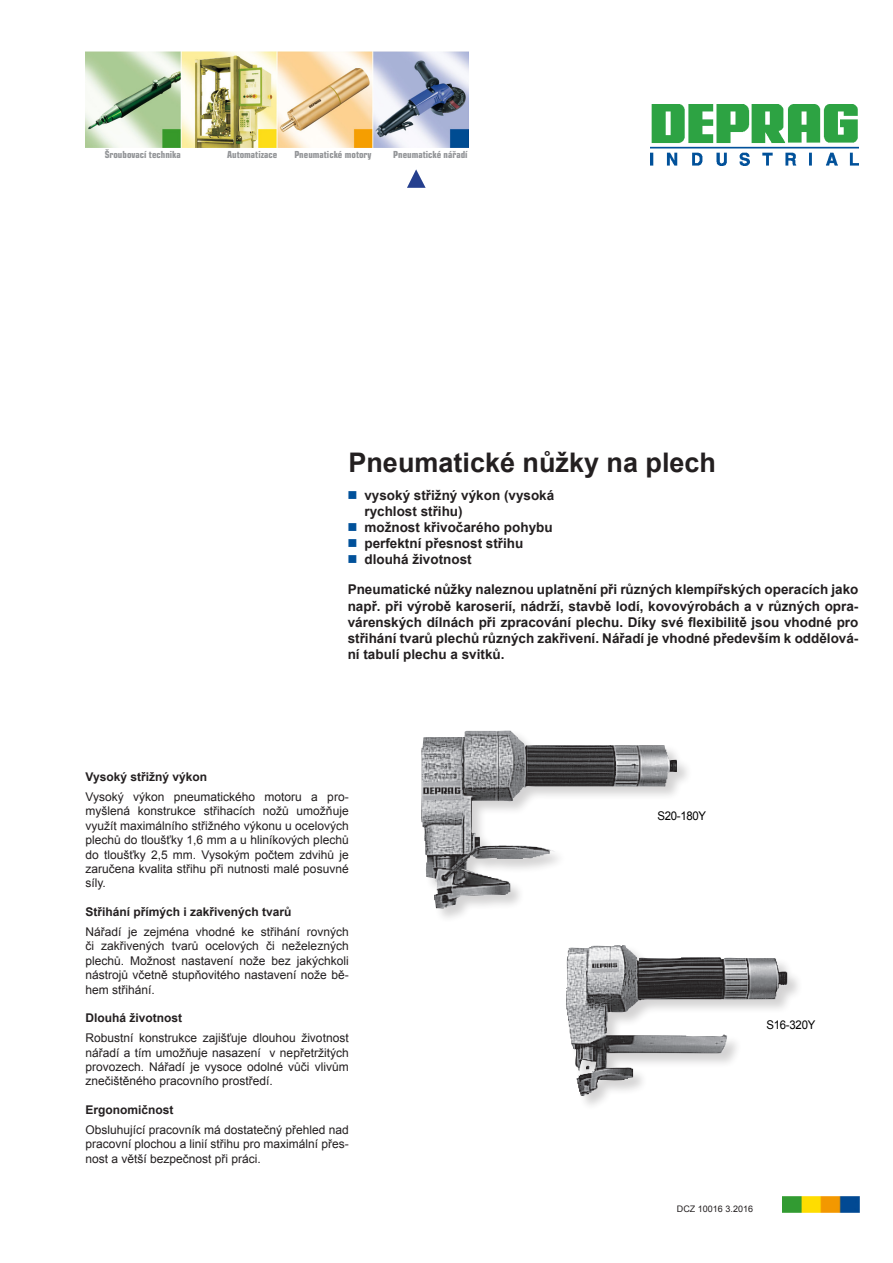
<style>
.page{position:relative;width:893px;height:1263px;background:#fff}
.page>*{position:absolute;margin:0;border:0;box-sizing:border-box;transform-origin:0 0}
.Haupt-ÜS_18_Pkt{font:700 27px "Arial";color:#231f20}
.Normal_9_Pkt_hf{font:700 13.5px/16.2px "Arial";color:#231f20}
.t1{font:12px/14.4px "Arial";color:#231f20;text-align:justify}
.t2{font:700 12px "Arial";color:#231f20}
.Tabelle_8_Pkt{font:12px "Arial";letter-spacing:-.025em;color:#000;scale:.95 1}
.t3{font:700 condensed 9.75px "Eurostile LT Std";color:#939598}
.Normal_9_Pkt{font:9px "Arial";color:#231f20}
.s1{color:#01519a}
</style>
<div class="page">
<img style="left:651px;top:105px;width:208px;height:61px">
<svg style="left:407px;top:169px;width:19px;height:19px"></svg>
<img style="left:782px;top:1196px;width:77px;height:16px">
<img style="left:86px;top:51px;width:382px;height:96px">
<div style="left:565px;top:945px;width:238px;height:166px;background:#231f20;opacity:.2"></div>
<img style="left:566px;top:945px;width:162px;height:151px">
<div style="left:420px;top:730px;width:272px;height:194px;background:#231f20;opacity:.2"></div>
<img style="left:421px;top:731px;width:129px;height:177px">
<p class="t3" style="left:105px;top:149px;width:78px">Šroubovací technika</p>
<p class="t3" style="left:227px;top:149px;width:52px">Automatizace</p>
<p class="t3" style="left:294px;top:149px;width:78px">Pneumatické motory</p>
<p class="t3" style="left:393px;top:149px;width:76px">Pneumatické nárˇ adí</p>
<p class="Haupt-ÜS_18_Pkt" style="left:348px;top:445px;width:369px">Pneumatické nůžky na plech</p>
<p class="Normal_9_Pkt_hf" style="left:364px;top:488px;width:191px;text-indent:-17px"><span class="s1">■</span> vysoký střižný výkon (vysoká rychlost střihu)</p>
<p class="Normal_9_Pkt_hf" style="left:347px;top:519px;width:207px"><span class="s1">■</span> možnost křivočarého pohybu</p>
<p class="Normal_9_Pkt_hf" style="left:347px;top:535px;width:178px"><span class="s1">■</span> perfektní přesnost střihu</p>
<p class="Normal_9_Pkt_hf" style="left:347px;top:551px;width:126px"><span class="s1">■</span> dlouhá životnost</p>
<p class="Normal_9_Pkt_hf" style="left:348px;top:582px;width:512px;text-align:justify">Pneumatické nůžky naleznou uplatnění při různých klempířských operacích jako např. při výrobě karoserií, nádrží, stavbě lodí, kovovýrobách a v různých opra&shy;várenských dílnách při zpracování plechu. Díky své flexibilitě jsou vhodné pro střihání tvarů plechů různých zakřivení. Nářadí je vhodné především k oddělová&shy;ní tabulí plechu a svitků.</p>
<p class="t2" style="left:85px;top:769px;width:123px">Vysoký střižný výkon</p>
<p class="t1" style="left:85px;top:790px;width:265px">Vysoký výkon pneumatického motoru a pro-</p>
<p class="t1" style="left:85px;top:804px;width:265px">myšlená konstrukce střihacích nožů umožňuje využít maximálního střižného výkonu u ocelových plechů do tloušťky 1,6 mm a u hliníkových plechů do tloušťky 2,5 mm. Vysokým počtem zdvihů je zaručena kvalita střihu při nutnosti malé posuvné síly.</p>
<p class="t2" style="left:85px;top:904px;width:208px">Střihání přímých i zakřivených tvarů</p>
<p class="t1" style="left:85px;top:925px;width:265px">Nářadí je zejména vhodné ke střihání rovných či zakřivených tvarů ocelových či neželezných plechů. Možnost nastavení nože bez jakýchkoli nástrojů včetně stupňovitého nastavení nože bě&shy;hem střihání.</p>
<p class="t2" style="left:85px;top:1010px;width:98px">Dlouhá životnost</p>
<p class="t1" style="left:85px;top:1031px;width:265px">Robustní konstrukce zajišťuje dlouhou životnost nářadí a tím umožňuje nasazení v nepřetržitých provozech. Nářadí je vysoce odolné vůči vlivům znečištěného pracovního prostředí.</p>
<p class="t2" style="left:85px;top:1102px;width:90px">Ergonomičnost</p>
<p class="t1" style="left:85px;top:1123px;width:265px">Obsluhující pracovník má dostatečný přehled nad pracovní plochou a linií střihu pro maximální přes&shy;nost a větší bezpečnost při práci.</p>
<p class="Tabelle_8_Pkt" style="left:657px;top:807px;width:53px">S20-180Y</p>
<p class="Tabelle_8_Pkt" style="left:766px;top:1017px;width:53px">S16-320Y</p>
<p class="Normal_9_Pkt" style="left:677px;top:1203px;width:78px">DCZ 10016 3.2016</p>
</div>
